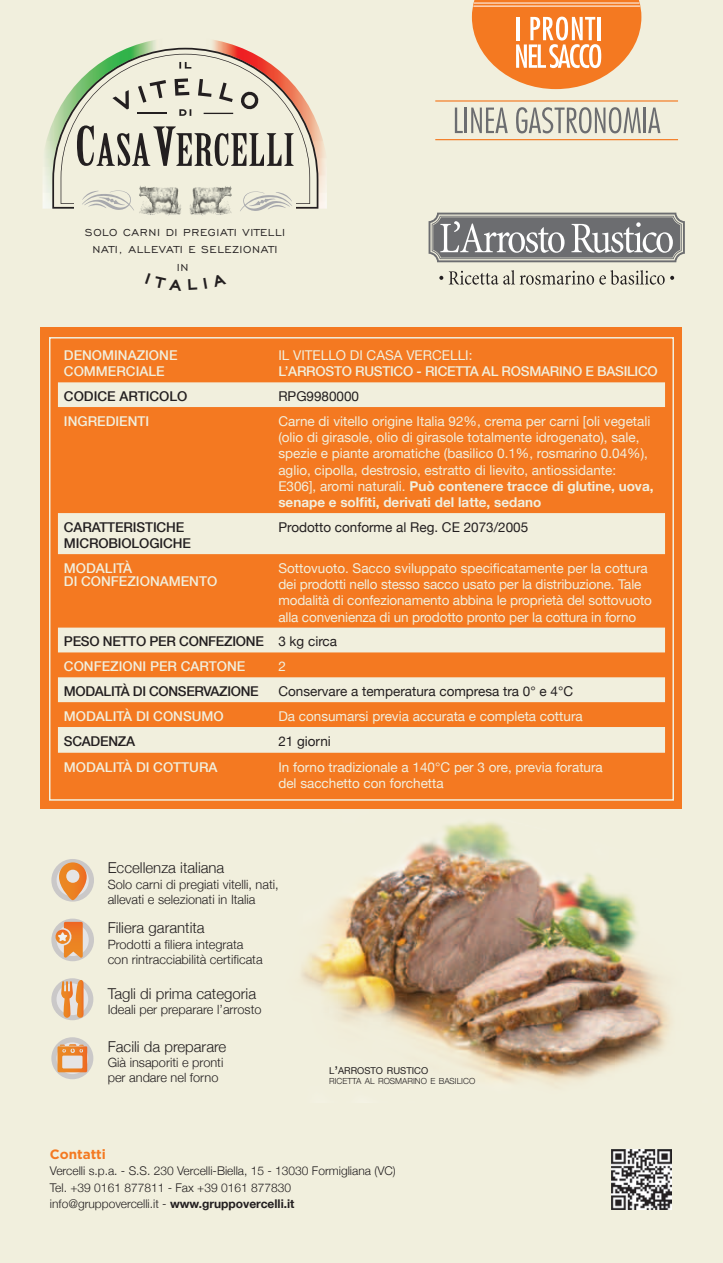
<style>
.page{position:relative;width:723px;height:1263px;background:#f1efdd}
.page>*{position:absolute;margin:0;border:0;box-sizing:border-box;transform-origin:0 0}
.t1{font:300 15px "Helvetica Neue";color:#231f20}
.t2{font:13.5px/16.2px "Helvetica Neue";color:#f1efdd}
.t3{font:500 13.5px/16.2px "Helvetica Neue";letter-spacing:-.01em;color:#231f20}
.t4{font:500 13.5px/16.2px "Helvetica Neue";color:#f1efdd}
.t5{font:13.5px "Helvetica Neue";color:#231f20}
.t6{font:500 13.5px "Helvetica Neue";letter-spacing:-.02em;color:#f1efdd}
.t7{font:700 13.5px "Gotham";color:#f47921}
.t8{font:13.05px/17.4px "Engravers Gothic BT";letter-spacing:.05em;color:#231f20;text-align:center}
.t9{font:300 12.75px/15.3px "Helvetica Neue";color:#231f20}
.t10{font:300 12px/16.5px "Helvetica Neue";color:#231f20}
.t11{font:9.45px "Helvetica Neue";color:#231f20}
.t12{font:300 8.4px "Helvetica Neue";color:#231f20}
.s1{font-weight:700}
.s2{font-weight:400}
.s3{color:#f1efdd}
.s4{font-size:13.5px}
</style>
<div class="page">
<img style="left:43px;top:40px;width:113px;height:169px">
<img style="left:213px;top:40px;width:114px;height:169px">
<svg style="left:52px;top:48px;width:266px;height:161px"></svg>
<svg style="left:61px;top:54px;width:249px;height:150px"></svg>
<svg style="left:74px;top:186px;width:222px;height:29px"></svg>
<svg style="left:112px;top:90px;width:17px;height:19px"></svg>
<svg style="left:138px;top:80px;width:28px;height:23px"></svg>
<svg style="left:175px;top:78px;width:14px;height:18px"></svg>
<svg style="left:198px;top:79px;width:13px;height:18px"></svg>
<svg style="left:219px;top:83px;width:14px;height:19px"></svg>
<svg style="left:240px;top:90px;width:20px;height:20px"></svg>
<svg style="left:179px;top:109px;width:12px;height:7px"></svg>
<svg style="left:179px;top:62px;width:12px;height:7px"></svg>
<svg style="left:77px;top:125px;width:217px;height:41px"></svg>
<svg style="left:240px;top:191px;width:52px;height:20px"></svg>
<svg style="left:82px;top:190px;width:52px;height:21px"></svg>
<svg style="left:138px;top:113px;width:29px;height:1px"></svg>
<svg style="left:204px;top:113px;width:29px;height:1px"></svg>
<img style="left:192px;top:186px;width:38px;height:15px">
<img style="left:612px;top:1150px;width:59px;height:59px">
<img style="left:301px;top:822px;width:370px;height:263px">
<div style="left:41px;top:327px;width:641px;height:482px;background:#f47921"></div>
<div style="left:49px;top:337px;width:625px;height:464px;border:2px solid #f1efdd"></div>
<svg style="left:58px;top:382px;width:607px;height:371px"></svg>
<svg style="left:58px;top:407px;width:607px;height:106px"></svg>
<div style="left:58px;top:513px;width:607px;height:41px;background:#f1efdd"></div>
<svg style="left:54px;top:861px;width:37px;height:38px"></svg>
<div style="left:51px;top:859px;width:43px;height:42px;border:5px solid #cac8c8;border-radius:50%"></div>
<svg style="left:59px;top:862px;width:28px;height:39px"></svg>
<svg style="left:54px;top:921px;width:37px;height:38px"></svg>
<div style="left:51px;top:919px;width:43px;height:42px;border:5px solid #cac8c8;border-radius:50%"></div>
<svg style="left:55px;top:922px;width:28px;height:36px"></svg>
<svg style="left:54px;top:981px;width:37px;height:37px"></svg>
<div style="left:51px;top:978px;width:42px;height:42px;border:5px solid #cac8c8;border-radius:50%"></div>
<svg style="left:61px;top:980px;width:23px;height:38px"></svg>
<svg style="left:54px;top:1040px;width:37px;height:37px"></svg>
<div style="left:51px;top:1037px;width:42px;height:42px;border:5px solid #cac8c8;border-radius:50%"></div>
<svg style="left:58px;top:1044px;width:29px;height:28px"></svg>
<svg style="left:439px;top:276px;width:4px;height:4px"></svg>
<svg style="left:449px;top:270px;width:225px;height:15px"></svg>
<svg style="left:428px;top:213px;width:257px;height:49px;background:#8f8f90"></svg>
<svg style="left:472px;top:0;width:169px;height:89px"></svg>
<hr style="left:474px;top:6px;width:166px;height:1px;background:#fff">
<hr style="left:474px;top:3px;width:165px;height:1px;background:#fff">
<svg style="left:455px;top:108px;width:8px;height:25px"></svg>
<hr style="left:465px;top:108px;width:2px;height:25px;background:#6c6d70">
<svg style="left:471px;top:108px;width:37px;height:25px"></svg>
<svg style="left:516px;top:107px;width:125px;height:26px"></svg>
<hr style="left:644px;top:108px;width:2px;height:25px;background:#6c6d70">
<svg style="left:648px;top:108px;width:12px;height:25px"></svg>
<hr style="left:435px;top:139px;width:243px;height:1px;background:#f47921">
<hr style="left:435px;top:100px;width:243px;height:2px;background:#f47921">
<p class="t8" style="left:85px;top:223px;width:202px">SOLO CARNI DI PREGIATI VITELLI<br>NATI, ALLEVATI E SELEZIONATI<br>IN</p>
<p class="t4" style="left:64px;top:347px;width:115px">DENOMINAZIONE<br>COMMERCIALE</p>
<p class="t2" style="left:278px;top:346px;width:196px">IL VITELLO DI CASA VERCELLI:</p>
<p class="t6" style="left:278px;top:361px;width:105px">L’ARROSTO RUSTICO</p>
<p class="t4" style="left:416px;top:363px;width:17px">- RICETTA</p>
<p class="t4" style="left:482px;top:363px;width:30px">AL ROSMARINO</p>
<p class="t4" style="left:585px;top:363px;width:30px">E BASILICO</p>
<p class="t3" style="left:64px;top:388px;width:125px">CODICE ARTICOLO</p>
<p class="t5" style="left:278px;top:385px;width:82px">RPG9980000</p>
<p class="t4" style="left:64px;top:413px;width:87px">INGREDIENTI</p>
<p class="t2" style="left:278px;top:412px;width:377px">Carne di vitello origine Italia 92%, crema per carni [oli vegetali (olio di girasole, olio di girasole totalmente idrogenato), sale, spezie e piante aromatiche (basilico 0.1%, rosmarino 0.04%), aglio, cipolla, destrosio, estratto di lievito, antiossidante:<br>E306], aromi naturali. <span class="s1">Può contenere tracce di glutine, uova, senape e solfiti, derivati del latte, sedano</span></p>
<p class="t3" style="left:64px;top:518px;width:128px">CARATTERISTICHE<br>MICROBIOLOGICHE</p>
<p class="t5" style="left:278px;top:516px;width:251px">Prodotto conforme al Reg. CE 2073/2005</p>
<p class="t4" style="left:64px;top:561px;width:155px;line-height:13.2px">MODALITÀ<br>DI CONFEZIONAMENTO</p>
<p class="t2" style="left:278px;top:559px;width:375px">Sottovuoto. Sacco sviluppato specificatamente per la cottura dei prodotti nello stesso sacco usato per la distribuzione. Tale modalità di confezionamento abbina le proprietà del sottovuoto alla convenienza di un prodotto pronto per la cottura in forno</p>
<p class="t3" style="left:64px;top:629px;width:275px;line-height:24.9px">PESO NETTO PER CONFEZIONE <span class="s2">3 kg circa<br></span><span class="s3">CONFEZIONI PER CARTONE</span></p>
<p class="t2" style="left:278px;top:657px;width:9px">2</p>
<p class="t3" style="left:64px;top:683px;width:196px">MODALITÀ DI CONSERVAZIONE</p>
<p class="t5" style="left:278px;top:680px;width:296px">Conservare a temperatura compresa tra 0° e 4°C</p>
<p class="t4" style="left:64px;top:707px;width:161px">MODALITÀ DI CONSUMO</p>
<p class="t2" style="left:278px;top:707px;width:306px">Da consumarsi previa accurata e completa cottura</p>
<p class="t3" style="left:64px;top:732px;width:73px">SCADENZA</p>
<p class="t5" style="left:278px;top:729px;width:54px">21 giorni</p>
<p class="t4" style="left:64px;top:758px;width:155px">MODALITÀ DI COTTURA</p>
<p class="t2" style="left:278px;top:758px;width:326px">In forno tradizionale a 140°C per 3 ore, previa foratura del sacchetto con forchetta</p>
<p class="t1" style="left:108px;top:856px;width:118px">Eccellenza italiana</p>
<p class="t9" style="left:108px;top:876px;width:172px">Solo carni di pregiati vitelli, nati, allevati e selezionati in Italia</p>
<p class="t1" style="left:108px;top:916px;width:98px">Filiera garantita</p>
<p class="t9" style="left:108px;top:935px;width:156px">Prodotti a filiera integrata con rintracciabilità certificata</p>
<p class="t1" style="left:108px;top:981px;width:150px">Tagli di prima categoria</p>
<p class="t9" style="left:108px;top:1001px;width:155px">Ideali per preparare l’arrosto</p>
<p class="t1" style="left:108px;top:1034px;width:120px">Facili da preparare</p>
<p class="t9" style="left:108px;top:1054px;width:117px">Già insaporiti e pronti per andare nel forno</p>
<p class="t11" style="left:329px;top:1062px;width:101px">L<span class="s4">’</span>ARROSTO RUSTICO</p>
<p class="t12" style="left:329px;top:1074px;width:148px">RICETTA AL ROSMARINO E BASILICO</p>
<p class="t7" style="left:50px;top:1146px;width:58px">Contatti</p>
<p class="t10" style="left:50px;top:1162px;width:347px">Vercelli s.p.a. - S.S. 230 Vercelli-Biella, 15 - 13030 Formigliana (VC)<br>Tel. +39 0161 877811 - Fax +39 0161 877830 info@gruppovercelli.it - <span class="s1">www.gruppovercelli.it</span></p>
</div>
